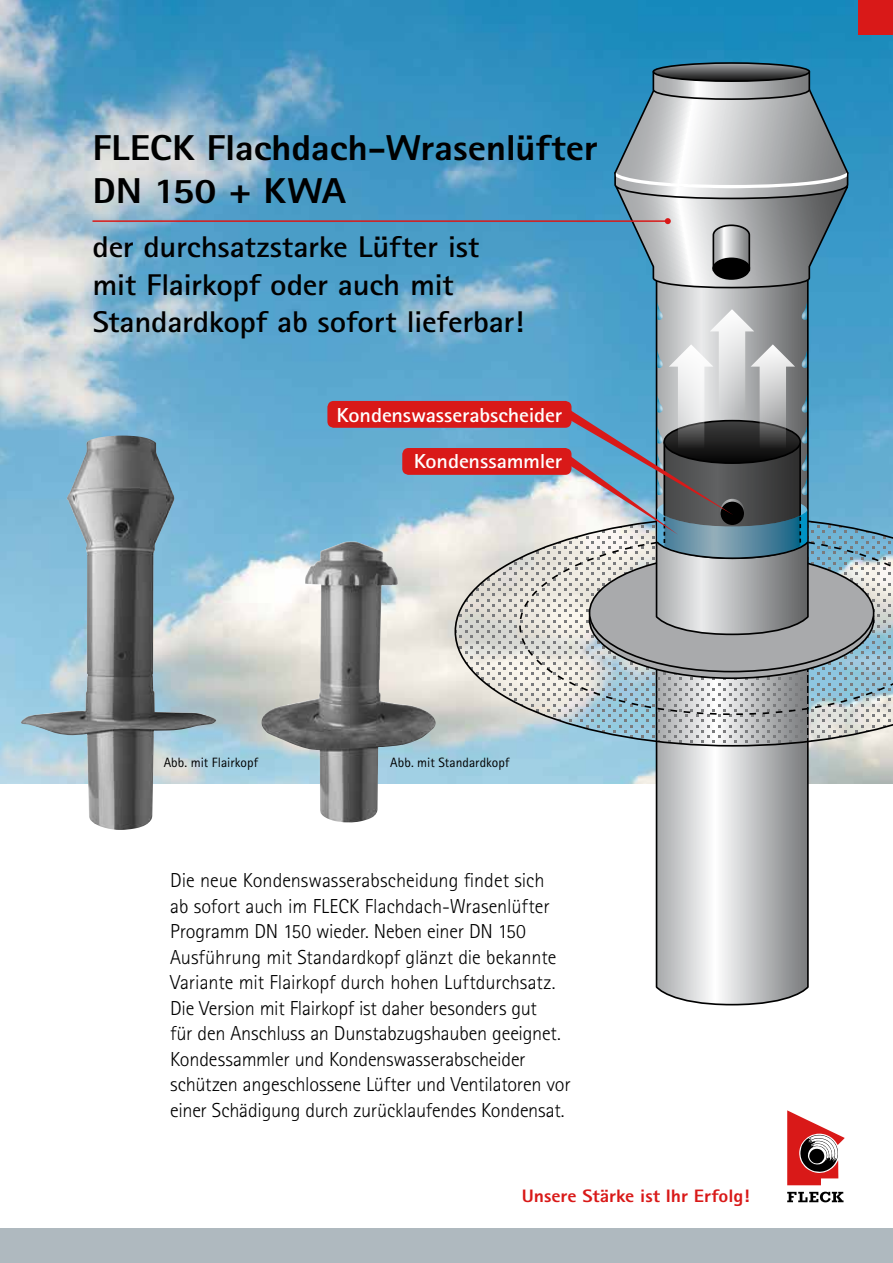
<style>
.page{position:relative;width:893px;height:1263px;background:#fff}
.page>*{position:absolute;margin:0;border:0;box-sizing:border-box;transform-origin:0 0}
.t1{font:800 36px/43.5px "Rotis Sans Serif";letter-spacing:-.005em;color:#000;scale:1.1 1}
.t2{font:700 30px/37.5px "Rotis Sans Serif";letter-spacing:-.01em;color:#000;scale:1.1 1}
.t3{font:300 20.25px/25.5px "Rotis Sans Serif";letter-spacing:-.01em;color:#000}
.t4{font:700 20.25px "Rotis Sans Serif";letter-spacing:-.01em;color:#fff;scale:1.1 1}
.t5{font:800 18px "Rotis Sans Serif";letter-spacing:-.005em;color:#d91918;scale:1.1 1}
.t6{font:13.5px "Rotis Sans Serif";letter-spacing:.005em;color:#000}
</style>
<div class="page">
<img style="left:0;top:0;width:893px;height:784px">
<svg style="left:655px;top:747px;width:155px;height:258px"></svg>
<svg style="left:454px;top:516px;width:439px;height:231px;background:#bec7c8"></svg>
<svg style="left:519px;top:536px;width:374px;height:179px;background:#b5c1c4"></svg>
<svg style="left:590px;top:561px;width:284px;height:117px;background:#828284"></svg>
<div style="left:590px;top:554px;width:284px;height:118px;background:#a9aaac;border-radius:50%"></div>
<svg style="left:655px;top:289px;width:155px;height:347px"></svg>
<div style="left:0;top:1229px;width:893px;height:34px;background:#afb9bf"></div>
<img style="left:261px;top:542px;width:175px;height:281px">
<svg style="left:787px;top:1110px;width:58px;height:75px"></svg>
<svg style="left:787px;top:1192px;width:56px;height:10px"></svg>
<div style="left:859px;top:0;width:34px;height:34px;background:#d91918"></div>
<img style="left:21px;top:436px;width:196px;height:394px">
<hr style="left:92px;top:220px;width:576px;height:2px;background:#d91918">
<svg style="left:613px;top:63px;width:237px;height:226px;background:#90a4af"></svg>
<svg style="left:570px;top:302px;width:240px;height:258px;background:#7d94a1"></svg>
<div style="left:402px;top:448px;width:169px;height:27px;background:#d91918;border-radius:6px"></div>
<div style="left:327px;top:401px;width:244px;height:27px;background:#d91918;border-radius:6px"></div>
<h1 class="t1" style="left:92px;top:125px;width:461px;text-indent:114px">Flachdach-Wrasenlüfter<br>DN 150 + KWA</h1>
<h2 class="t2" style="left:92px;top:228px;width:394px">der durchsatzstarke Lüfter ist mit Flairkopf oder auch mit<br>Standardkopf ab sofort lieferbar!</h2>
<h1 class="t1" style="left:92px;top:125px;width:54px">FLECK</h1>
<p class="t4" style="left:337px;top:403px;width:207px">Kondenswasserabscheider</p>
<p class="t6" style="left:164px;top:755px;width:96px">Abb. mit Flairkopf</p>
<p class="t4" style="left:414px;top:449px;width:137px">Kondenssammler</p>
<p class="t6" style="left:390px;top:755px;width:121px">Abb. mit Standardkopf</p>
<p class="t3" style="left:170px;top:868px;width:402px">Die neue Kondenswasserabscheidung findet sich<br>ab sofort auch im FLECK Flachdach-Wrasenlüfter Programm DN 150 wieder. Neben einer DN 150<br>Ausführung mit Standardkopf glänzt die bekannte Variante mit Flairkopf durch hohen Luftdurchsatz.<br>Die Version mit Flairkopf ist daher besonders gut<br>für den Anschluss an Dunstabzugshauben geeignet.<br>Kondessammler und Kondenswasserabscheider schützen angeschlossene Lüfter und Ventilatoren vor einer Schädigung durch zurücklaufendes Kondensat.</p>
<p class="t5" style="left:522px;top:1185px;width:209px">Unsere Stärke ist Ihr Erfolg!</p>
</div>
